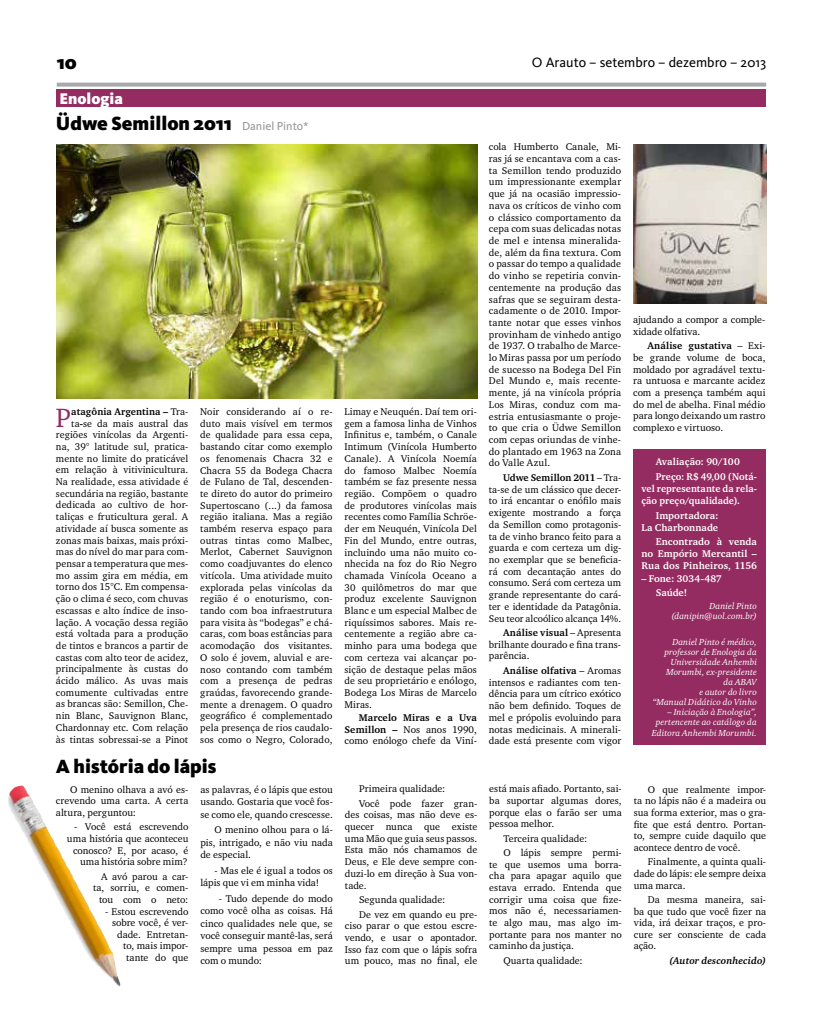
<style>
.page{position:relative;width:823px;height:1021px;background:#fff}
.page>*{position:absolute;margin:0;border:0;box-sizing:border-box;transform-origin:0 0}
.t1{font:27.1px "Charter ITC";color:#942c61}
.t2{font:900 20px "Kievit";color:#000}
.t3{font:900 19.8px "Kievit";color:#000}
.t4{font:900 16px "Kievit";color:#fff}
.t5{font:14px "Kievit";color:#000}
.t6{font:10px/11.7px "Charter ITC";letter-spacing:.01em;color:#000;text-align:justify}
.t7{font:700 10px/12px "Charter ITC";letter-spacing:.01em;color:#fff}
.t8{font:italic 700 10px "Charter ITC";letter-spacing:.01em;color:#000}
.t9{font:italic 9px/10px "Charter ITC";letter-spacing:.01em;color:#fff;text-align:right}
.s1{font-weight:400;font-size:12px;color:#939598}
.s2{font-weight:700}
</style>
<div class="page">
<img style="left:8px;top:785px;width:113px;height:201px">
<svg style="left:57px;top:83px;width:708px;height:4px;background:#afb1b3"></svg>
<div style="left:57px;top:90px;width:708px;height:17px;background:#942c61"></div>
<div style="left:632px;top:449px;width:133px;height:295px;background:#942c61"></div>
<img style="left:57px;top:145px;width:420px;height:253px">
<img style="left:633px;top:145px;width:133px;height:158px">
<h2 class="t2" style="left:57px;top:50px;width:22px">10</h2>
<h3 class="t5" style="left:531px;top:55px;width:236px">O Arauto – setembro – dezembro – 2013</h3>
<h3 class="t4" style="left:60px;top:89px;width:65px">Enologia</h3>
<h3 class="t3" style="left:56px;top:112px;width:254px">Üdwe Semillon 2011 <span class="s1">Daniel Pinto*</span></h3>
<p class="t6" style="left:56px;top:405px;width:134px;text-align:right"><span class="s2">atagônia Argentina –</span> Tra&shy;ta<span class="s2">-</span>se da mais austral das regiões vinícolas da Argenti&shy;na, 39° latitude sul, pratica&shy;mente no limite do praticável em relação à vitivinicultura.<br>Na realidade, essa atividade é secundária na região, bastante dedicada ao cultivo de hor&shy;taliças e fruticultura geral. A atividade aí busca somente as zonas mais baixas, mais próxi&shy;mas do nível do mar para com&shy;pensar a temperatura que mes&shy;mo assim gira em média, em torno dos 15°C. Em compensa&shy;ção o clima é seco, com chuvas escassas e alto índice de inso&shy;lação. A vocação dessa região está voltada para a produção de tintos e brancos a partir de castas com alto teor de acidez, principalmente às custas do ácido málico. As uvas mais comumente cultivadas entre as brancas são: Semillon, Che&shy;nin Blanc, Sauvignon Blanc,<br>Chardonnay etc. Com relação às tintas sobressai-se a Pinot</p>
<p class="t6" style="left:200px;top:405px;width:134px">Noir considerando aí o re&shy;duto mais visível em termos de qualidade para essa cepa, bastando citar como exemplo os fenomenais Chacra 32 e Chacra 55 da Bodega Chacra de Fulano de Tal, descenden&shy;te direto do autor do primeiro Supertoscano (...) da famosa região italiana. Mas a região também reserva espaço para outras tintas como Malbec, Merlot, Cabernet Sauvignon como coadjuvantes do elenco vitícola. Uma atividade muito explorada pelas vinícolas da região é o enoturismo, con&shy;tando com boa infraestrutura para visita às “bodegas” e chá&shy;caras, com boas estâncias para acomodação dos visitantes.<br>O solo é jovem, aluvial e are&shy;noso contando com também com a presença de pedras graúdas, favorecendo grande&shy;mente a drenagem. O quadro geográfico é complementado pela presença de rios caudalo&shy;sos como o Negro, Colorado,</p>
<p class="t6" style="left:344px;top:405px;width:134px">Limay e Neuquén. Daí tem ori&shy;gem a famosa linha de Vinhos Infinitus e, também, o Canale Intimum (Vinícola Humberto Canale). A Vinícola Noemía do famoso Malbec Noemía também se faz presente nessa região. Compõem o quadro de produtores vinícolas mais recentes como Família Schröe&shy;der em Neuquén, Vinícola Del Fin del Mundo, entre outras, incluindo uma não muito co&shy;nhecida na foz do Rio Negro chamada Vinícola Oceano a 30 quilômetros do mar que produz excelente Sauvignon Blanc e um especial Malbec de riquíssimos sabores. Mais re&shy;centemente a região abre ca&shy;minho para uma bodega que com certeza vai alcançar po&shy;sição de destaque pelas mãos de seu proprietário e enólogo, Bodega Los Miras de Marcelo Miras.</p>
<h1 class="t1" style="left:56px;top:400px;width:16px">P</h1>
<p class="t6" style="left:344px;top:711px;width:134px;text-indent:14px"><span class="s2">Marcelo Miras e a Uva Semillon –</span> Nos anos 1990, como enólogo chefe da Viní-</p>
<h3 class="t3" style="left:56px;top:754px;width:162px">A história do lápis</h3>
<p class="t6" style="left:56px;top:783px;width:134px;text-indent:14px">O menino olhava a avó es&shy;crevendo uma carta. A certa altura, perguntou:</p>
<p class="t6" style="left:67px;top:820px;width:123px;text-align:right">- Você está escrevendo uma história que aconteceu conosco? E, por acaso, é uma história sobre mim?</p>
<p class="t6" style="left:93px;top:870px;width:97px;text-align:right">A avó parou a car&shy;ta, sorriu, e comen&shy;tou com o neto:</p>
<p class="t6" style="left:105px;top:905px;width:85px;text-align:right">- Estou escrevendo sobre você, é ver&shy;dade. Entretan&shy;to, mais impor&shy;tante do que</p>
<p class="t6" style="left:200px;top:782px;width:134px;line-height:12.5px">as palavras, é o lápis que estou usando. Gostaria que você fos&shy;se como ele, quando crescesse.</p>
<p class="t6" style="left:200px;top:823px;width:134px;line-height:12.6px;text-indent:14px">O menino olhou para o lá&shy;pis, intrigado, e não viu nada de especial.</p>
<p class="t6" style="left:200px;top:863px;width:134px;line-height:12.6px;text-indent:14px">- Mas ele é igual a todos os lápis que vi em minha vida!</p>
<p class="t6" style="left:200px;top:891px;width:134px;line-height:12.6px;text-indent:18px">- Tudo depende do modo como você olha as coisas. Há cinco qualidades nele que, se você conseguir mantê-las, será sempre uma pessoa em paz com o mundo:</p>
<p class="t6" style="left:359px;top:781px;width:120px;line-height:14.5px">Primeira qualidade:<br>Você pode fazer gran-</p>
<p class="t6" style="left:344px;top:808px;width:134px">des coisas, mas não deve es&shy;quecer nunca que existe uma Mão que guia seus passos.<br>Esta mão nós chamamos de Deus, e Ele deve sempre con&shy;duzi-lo em direção à Sua von&shy;tade.</p>
<p class="t6" style="left:359px;top:892px;width:120px;line-height:14.5px">Segunda qualidade:<br>De vez em quando eu pre-</p>
<p class="t6" style="left:344px;top:919px;width:134px">ciso parar o que estou escre&shy;vendo, e usar o apontador.<br>Isso faz com que o lápis sofra um pouco, mas no final, ele</p>
<p class="t6" style="left:488px;top:141px;width:134px">cola Humberto Canale, Mi&shy;ras já se encantava com a cas&shy;ta Semillon tendo produzido um impressionante exemplar que já na ocasião impressio&shy;nava os críticos de vinho com o clássico comportamento da cepa com suas delicadas notas de mel e intensa mineralida&shy;de, além da fina textura. Com o passar do tempo a qualidade do vinho se repetiria convin&shy;centemente na produção das safras que se seguiram desta&shy;cadamente o de 2010. Impor&shy;tante notar que esses vinhos provinham de vinhedo antigo de 1937. O trabalho de Marce&shy;lo Miras passa por um período de sucesso na Bodega Del Fin Del Mundo e, mais recente&shy;mente, já na vinícola própria Los Miras, conduz com ma&shy;estria entusiasmante o proje&shy;to que cria o Üdwe Semillon com cepas oriundas de vinhe&shy;do plantado em 1963 na Zona do Valle Azul.</p>
<p class="t6" style="left:488px;top:471px;width:134px;text-indent:14px"><span class="s2">Udwe Semillon 2011</span> – Tra&shy;ta-se de um clássico que decer&shy;to irá encantar o enófilo mais exigente mostrando a força da Semillon como protagonis&shy;ta de vinho branco feito para a guarda e com certeza um dig&shy;no exemplar que se beneficia&shy;rá com decantação antes do consumo. Será com certeza um grande representante do cará&shy;ter e identidade da Patagônia.<br>Seu teor alcoólico alcança 14%.</p>
<p class="t6" style="left:488px;top:626px;width:134px;text-indent:14px"><span class="s2">Análise visual</span> – Apresenta brilhante dourado e fina trans&shy;parência.</p>
<p class="t6" style="left:488px;top:664px;width:134px;text-indent:14px"><span class="s2">Análise olfativa</span> – Aromas intensos e radiantes com ten&shy;dência para um cítrico exótico não bem definido. Toques de mel e própolis evoluindo para notas medicinais. A minerali&shy;dade está presente com vigor</p>
<p class="t6" style="left:632px;top:313px;width:134px">ajudando a compor a comple&shy;xidade olfativa.</p>
<p class="t6" style="left:632px;top:340px;width:134px;text-indent:14px"><span class="s2">Análise gustativa</span> – Exi&shy;be grande volume de boca, moldado por agradável textu&shy;ra untuosa e marcante acidez com a presença também aqui do mel de abelha. Final médio para longo deixando um rastro complexo e virtuoso.</p>
<p class="t7" style="left:655px;top:454px;width:103px;line-height:14.8px">Avaliação: 90/100<br>Preço: R$ 49,00 (Notá-</p>
<p class="t7" style="left:641px;top:482px;width:117px">vel representante da rela&shy;ção preço/qualidade).</p>
<p class="t7" style="left:641px;top:509px;width:79px;text-align:right">Importadora:<br>La Charbonnade</p>
<p class="t7" style="left:641px;top:536px;width:117px;text-align:justify;text-indent:14px">Encontrado à venda no Empório Mercantil – Rua dos Pinheiros, 1156</p>
<p class="t7" style="left:655px;top:570px;width:68px;line-height:14.8px;text-indent:-14px">– Fone: 3034-487<br>Saúde!</p>
<p class="t9" style="left:671px;top:601px;width:87px">Daniel Pinto (danipin@uol.com.br)</p>
<p class="t9" style="left:652px;top:636px;width:106px">Daniel Pinto é médico, professor de Enologia da<br>Universidade Anhembi<br>Morumbi, ex-presidente<br>da ABAV<br>e autor do livro<br>“Manual Didático do Vinho</p>
<p class="t9" style="left:655px;top:706px;width:103px">– Iniciação à Enologia”, pertencente ao catálogo da</p>
<p class="t9" style="left:651px;top:727px;width:106px">Editora Anhembi Morumbi.</p>
<p class="t6" style="left:489px;top:782px;width:134px">está mais afiado. Portanto, sai&shy;ba suportar algumas dores, porque elas o farão ser uma pessoa melhor.</p>
<p class="t6" style="left:503px;top:830px;width:120px;line-height:14.5px">Terceira qualidade:<br>O lápis sempre permi-</p>
<p class="t6" style="left:489px;top:858px;width:134px">te que usemos uma borra&shy;cha para apagar aquilo que estava errado. Entenda que corrigir uma coisa que fize&shy;mos não é, necessariamen&shy;te algo mau, mas algo im&shy;portante para nos manter no caminho da justiça.</p>
<p class="t6" style="left:503px;top:954px;width:81px">Quarta qualidade:</p>
<p class="t6" style="left:633px;top:783px;width:134px;text-indent:14px">O que realmente impor&shy;ta no lápis não é a madeira ou sua forma exterior, mas o gra&shy;fite que está dentro. Portan&shy;to, sempre cuide daquilo que acontece dentro de você.</p>
<p class="t6" style="left:633px;top:855px;width:134px;text-indent:14px">Finalmente, a quinta quali&shy;dade do lápis: ele sempre deixa uma marca.</p>
<p class="t6" style="left:633px;top:893px;width:134px;text-indent:14px">Da mesma maneira, sai&shy;ba que tudo que você fizer na vida, irá deixar traços, e pro&shy;cure ser consciente de cada ação.</p>
<p class="t8" style="left:669px;top:954px;width:98px">(Autor desconhecido)</p>
</div>
